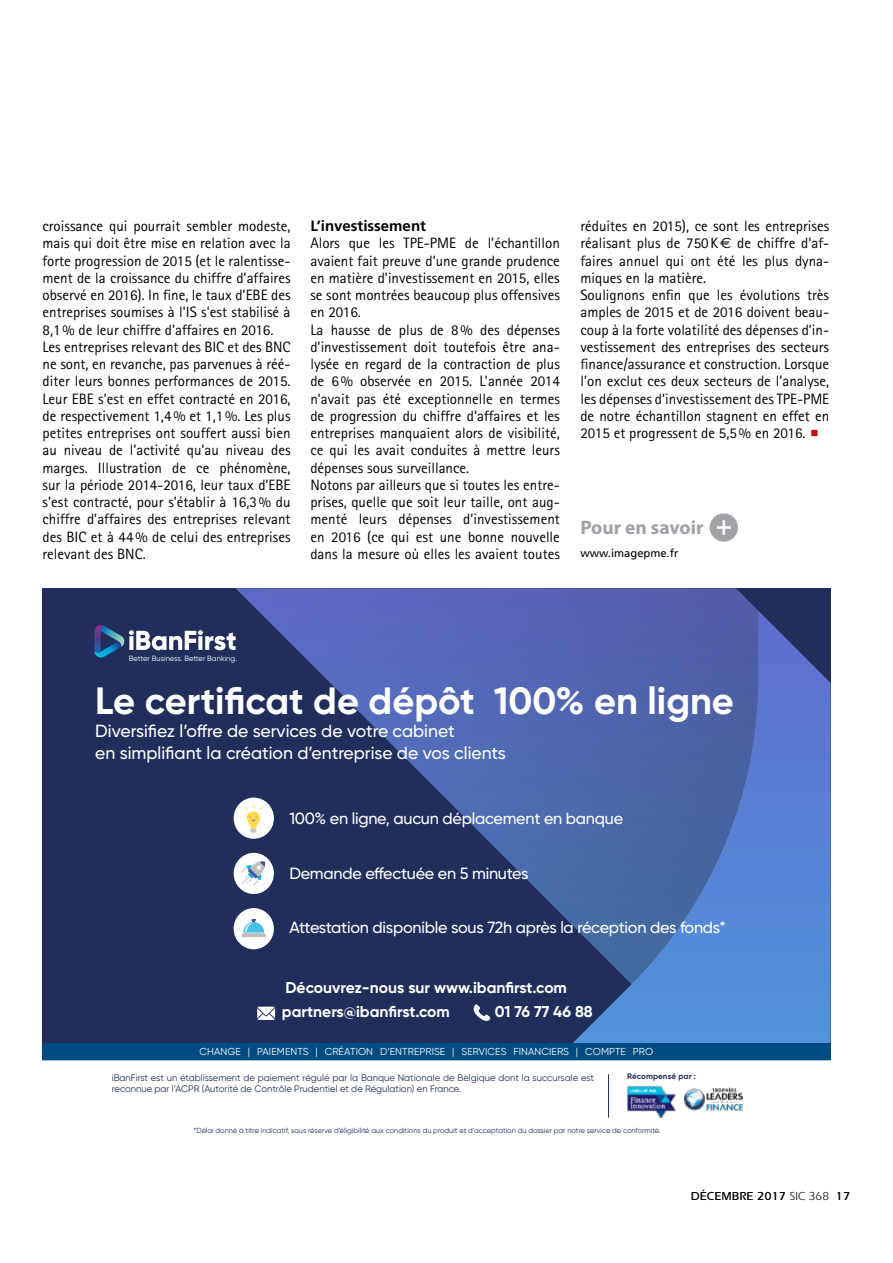
<style>
.page{position:relative;width:893px;height:1263px;background:#fff}
.page>*{position:absolute;margin:0;border:0;box-sizing:border-box;transform-origin:0 0}
.t1{font:700 37.95px "Gilroy";color:#fff}
.t2{font:700 19.5px "Myriad Pro";color:#a1a2a8}
.t3{font:500 17.55px/21.6px "Gilroy";color:#fff}
.t4{font:500 16.2px "Gilroy";letter-spacing:-.015em;color:#fff}
.t5{font:700 15.6px/24px "Gilroy";color:#fff}
.t6{font:15px/17.2px "Rotis Sans Serif";color:#000}
.t7{font:700 15px "Frutiger";color:#000}
.t8{font:700 12px "Aquiline";color:#000}
.t9{font:11.25px "Frutiger";color:#000}
.t10{font:10.05px "Gilroy";letter-spacing:.01em;color:#fff}
.t11{font:9.45px/11.4px "Gilroy";color:#212e5c}
.t12{font:700 8.1px "Gilroy";letter-spacing:.01em;color:#212e5c}
.t13{font:7.5px "Gilroy";color:#fff}
.t14{font:7.35px "Gilroy";color:#212e5c}
.s1{font-family:"Euro Sans"}
.s2{font-weight:400}
</style>
<div class="page">
<svg style="left:710px;top:513px;width:28px;height:29px"></svg>
<div style="left:43px;top:588px;width:788px;height:455px;background:#212e5c"></div>
<svg style="left:236px;top:588px;width:300px;height:362px"></svg>
<svg style="left:536px;top:588px;width:295px;height:455px;background:#4b6bb2"></svg>
<div style="left:43px;top:1043px;width:788px;height:17px;background:#004b82"></div>
<img style="left:627px;top:1086px;width:49px;height:31px">
<img style="left:684px;top:1087px;width:59px;height:24px">
<svg style="left:94px;top:625px;width:142px;height:32px"></svg>
<hr style="left:608px;top:1074px;width:1px;height:43px;background:#212e5c">
<svg style="left:257px;top:1007px;width:18px;height:13px"></svg>
<svg style="left:473px;top:1004px;width:17px;height:17px"></svg>
<div style="left:234px;top:908px;width:40px;height:41px;background:#fff;border-radius:50%"></div>
<svg style="left:242px;top:919px;width:24px;height:18px"></svg>
<div style="left:234px;top:853px;width:40px;height:41px;background:#fff;border-radius:50%"></div>
<svg style="left:242px;top:861px;width:23px;height:25px"></svg>
<div style="left:234px;top:797px;width:40px;height:42px;background:#fff;border-radius:50%"></div>
<svg style="left:244px;top:804px;width:19px;height:29px"></svg>
<p class="t6" style="left:43px;top:217px;width:250px">croissance qui pourrait sembler modeste, mais qui doit être mise en relation avec la forte progression de 2015 (et le ralentisse&shy;ment de la croissance du chiffre d’affaires observé en 2016). In fine, le taux d’EBE des entreprises soumises à l’IS s’est stabilisé à 8,1% de leur chiffre d’affaires en 2016.<br>Les entreprises relevant des BIC et des BNC ne sont, en revanche, pas parvenues à réé&shy;diter leurs bonnes performances de 2015.<br>Leur EBE s’est en effet contracté en 2016, de respectivement 1,4% et 1,1%. Les plus petites entreprises ont souffert aussi bien au niveau de l’activité qu’au niveau des marges. Illustration de ce phénomène, sur la période 2014-2016, leur taux d’EBE s’est contracté, pour s’établir à 16,3% du chiffre d’affaires des entreprises relevant des BIC et à 44% de celui des entreprises relevant des BNC.</p>
<p class="t7" style="left:310px;top:217px;width:117px">L’investissement</p>
<p class="t6" style="left:310px;top:235px;width:251px">Alors que les TPE-PME de l’échantillon avaient fait preuve d’une grande prudence en matière d’investissement en 2015, elles se sont montrées beaucoup plus offensives en 2016.<br>La hausse de plus de 8% des dépenses d’investissement doit toutefois être ana&shy;lysée en regard de la contraction de plus de 6% observée en 2015. L’année 2014 n’avait pas été exceptionnelle en termes de progression du chiffre d’affaires et les entreprises manquaient alors de visibilité, ce qui les avait conduites à mettre leurs dépenses sous surveillance.<br>Notons par ailleurs que si toutes les entre&shy;prises, quelle que soit leur taille, ont aug&shy;menté leurs dépenses d’investissement en 2016 (ce qui est une bonne nouvelle dans la mesure où elles les avaient toutes</p>
<p class="t6" style="left:580px;top:217px;width:250px">réduites en 2015), ce sont les entreprises réalisant plus de 750K<span class="s1">e</span> de chiffre d’af&shy;faires annuel qui ont été les plus dyna&shy;miques en la matière.<br>Soulignons enfin que les évolutions très amples de 2015 et de 2016 doivent beau&shy;coup à la forte volatilité des dépenses d’in&shy;vestissement des entreprises des secteurs finance/assurance et construction. Lorsque l’on exclut ces deux secteurs de l’analyse, les dépenses d’investissement des TPE-PME de notre échantillon stagnent en effet en 2015 et progressent de 5,5% en 2016.</p>
<h2 class="t2" style="left:580px;top:515px;width:125px">Pour en savoir</h2>
<p class="t9" style="left:580px;top:546px;width:100px">www.imagepme.fr</p>
<p class="t13" style="left:129px;top:654px;width:110px">Better Business. Better Banking.</p>
<h1 class="t1" style="left:95px;top:676px;width:640px">Le certificat de dépôt 100% en ligne</h1>
<p class="t3" style="left:95px;top:720px;width:412px">Diversifiez l’offre de services de votre cabinet<br>en simplifiant la création d’entreprise de vos clients</p>
<p class="t4" style="left:289px;top:808px;width:335px">100% en ligne, aucun déplacement en banque</p>
<p class="t4" style="left:289px;top:864px;width:241px">Demande effectuée en 5 minutes</p>
<p class="t4" style="left:289px;top:918px;width:438px">Attestation disponible sous 72h après la réception des fonds*</p>
<p class="t5" style="left:282px;top:976px;width:287px">Découvrez-nous sur www.ibanfirst.com partners@ibanfirst.com</p>
<p class="t5" style="left:495px;top:999px;width:99px">01 76 77 46 88</p>
<p class="t10" style="left:200px;top:1045px;width:455px">CHANGE | PAIEMENTS | CRÉATION D’ENTREPRISE | SERVICES FINANCIERS | COMPTE PRO</p>
<p class="t11" style="left:112px;top:1072px;width:484px">iBanFirst est un établissement de paiement régulé par la Banque Nationale de Belgique dont la succursale est reconnue par l’ACPR (Autorité de Contrôle Prudentiel et de Régulation) en France.</p>
<p class="t12" style="left:627px;top:1071px;width:70px">Récompensé par :</p>
<p class="t14" style="left:193px;top:1126px;width:469px">*Délai donné à titre indicatif, sous réserve d’éligibilité aux conditions du produit et d’acceptation du dossier par notre service de conformité.</p>
<p class="t8" style="left:691px;top:1189px;width:161px">DÉCEMBRE 2017 <span class="s2">SIC 368</span> 17</p>
</div>
